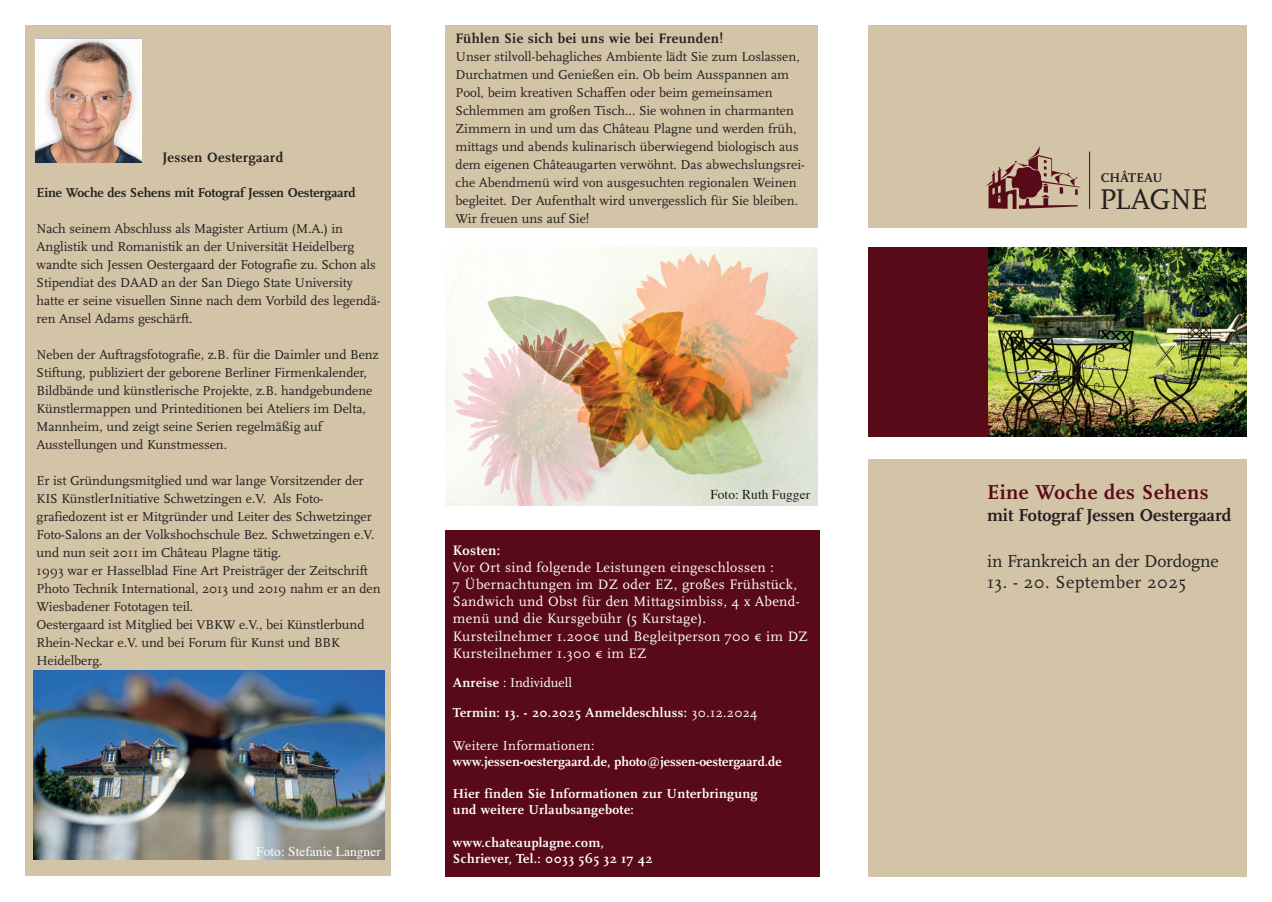
<style>
.page{position:relative;width:1272px;height:902px;background:#fff}
.page>*{position:absolute;margin:0;border:0;box-sizing:border-box;transform-origin:0 0}
.t1{font:29.85px "Scala";letter-spacing:.175em;color:#231f20}
.t2{font:700 21px "Scala";letter-spacing:.025em;color:#590a18}
.t3{font:700 18px "Scala";color:#231f20}
.t4{font:18px "Scala";letter-spacing:-.01em;color:#231f20}
.t5{font:18px "Scala";letter-spacing:.025em;color:#231f20}
.t6{font:14.25px/17.1px "Scala";letter-spacing:.025em;color:#fff}
.t7{font:700 14.25px "Scala";letter-spacing:.025em;color:#231f20}
.t8{font:700 14.25px "Scala";letter-spacing:.025em;color:#fff}
.t9{font:13.5px/18px "Scala";letter-spacing:-.005em;color:#231f20}
.t10{font:700 13.5px/16.2px "Scala";letter-spacing:.025em;color:#fff}
.t11{font:700 13.5px "Scala";color:#fff}
.t12{font:700 13.5px "Scala";letter-spacing:-.005em;color:#231f20}
.t13{font:13.5px "Scala";letter-spacing:.025em;color:#fff}
.t14{font:13.5px "Times";color:#fff}
.t15{font:13.5px "Scala";color:#fff}
.t16{font:13.5px "Times";color:#231f20}
.t17{font:700 13.2px "Scala";letter-spacing:.08em;color:#231f20}
.s1{font-weight:700}
.s2{font-weight:400}
</style>
<div class="page">
<div style="left:867px;top:26px;width:379px;height:202px;background:#d3c4a7"></div>
<div style="left:26px;top:26px;width:365px;height:850px;background:#d3c4a7"></div>
<div style="left:867px;top:459px;width:379px;height:417px;background:#d3c4a7"></div>
<div style="left:867px;top:247px;width:121px;height:189px;background:#590a18"></div>
<div style="left:445px;top:26px;width:372px;height:202px;background:#d3c4a7"></div>
<div style="left:445px;top:530px;width:375px;height:346px;background:#590a18"></div>
<img style="left:36px;top:39px;width:106px;height:123px">
<hr style="left:1089px;top:151px;width:1px;height:58px;background:#231f20">
<img style="left:986px;top:147px;width:93px;height:61px">
<img style="left:445px;top:247px;width:372px;height:258px">
<img style="left:988px;top:247px;width:258px;height:189px">
<img style="left:34px;top:670px;width:350px;height:189px">
<p class="t7" style="left:455px;top:30px;width:269px">Fühlen Sie sich bei uns wie bei Freunden!</p>
<p class="t9" style="left:455px;top:48px;width:351px">Unser stilvoll-behagliches Ambiente lädt Sie zum Loslassen, Durchatmen und Genießen ein. Ob beim Ausspannen am Pool, beim kreativen Schaffen oder beim gemeinsamen Schlemmen am großen Tisch... Sie wohnen in charmanten Zimmern in und um das Château Plagne und werden früh, mittags und abends kulinarisch überwiegend biologisch aus dem eigenen Châteaugarten verwöhnt. Das abwechslungsrei&shy;che Abendmenü wird von ausgesuchten regionalen Weinen begleitet. Der Aufenthalt wird unvergesslich für Sie bleiben.<br>Wir freuen uns auf Sie!</p>
<p class="t7" style="left:162px;top:149px;width:122px">Jessen Oestergaard</p>
<p class="t12" style="left:37px;top:185px;width:321px">Eine Woche des Sehens mit Fotograf Jessen Oestergaard</p>
<p class="t9" style="left:37px;top:220px;width:345px">Nach seinem Abschluss als Magister Artium (M.A.) in Anglistik und Romanistik an der Universität Heidelberg wandte sich Jessen Oestergaard der Fotografie zu. Schon als Stipendiat des DAAD an der San Diego State University hatte er seine visuellen Sinne nach dem Vorbild des legendä&shy;ren Ansel Adams geschärft.</p>
<p class="t9" style="left:37px;top:346px;width:344px">Neben der Auftragsfotografie, z.B. für die Daimler und Benz Stiftung, publiziert der geborene Berliner Firmenkalender, Bildbände und künstlerische Projekte, z.B. handgebundene Künstlermappen und Printeditionen bei Ateliers im Delta, Mannheim, und zeigt seine Serien regelmäßig auf Ausstellungen und Kunstmessen.</p>
<p class="t9" style="left:37px;top:472px;width:345px">Er ist Gründungsmitglied und war lange Vorsitzender der KIS KünstlerInitiative Schwetzingen e.V. Als Foto&shy;grafiedozent ist er Mitgründer und Leiter des Schwetzinger Foto-Salons an der Volkshochschule Bez. Schwetzingen e.V. und nun seit 2011 im Château Plagne tätig.<br>1993 war er Hasselblad Fine Art Preisträger der Zeitschrift Photo Technik International, 2013 und 2019 nahm er an den Wiesbadener Fototagen teil.<br>Oestergaard ist Mitglied bei VBKW e.V., bei Künstlerbund Rhein-Neckar e.V. und bei Forum für Kunst und BBK Heidelberg.</p>
<h2 class="t2" style="left:987px;top:480px;width:223px">Eine Woche des Sehens</h2>
<p class="t17" style="left:1100px;top:170px;width:60px">ChÂteau</p>
<h1 class="t1" style="left:1099px;top:183px;width:106px">Plagne</h1>
<p class="t16" style="left:710px;top:482px;width:101px">Foto: Ruth Fugger</p>
<h3 class="t3" style="left:987px;top:505px;width:246px">mit Fotograf Jessen Oestergaard</h3>
<h3 class="t4" style="left:987px;top:551px;width:233px">in Frankreich an der Dordogne</h3>
<h3 class="t5" style="left:987px;top:572px;width:201px">13. - 20. September 2025</h3>
<p class="t8" style="left:453px;top:542px;width:49px">Kosten:</p>
<p class="t6" style="left:453px;top:559px;width:357px">Vor Ort sind folgende Leistungen eingeschlossen :<br>7 Übernachtungen im DZ oder EZ, großes Frühstück, Sandwich und Obst für den Mittagsimbiss, 4 x Abend&shy;menü und die Kursgebühr (5 Kurstage).<br>Kursteilnehmer 1.200¤ und Begleitperson 700 ¤ im DZ Kursteilnehmer 1.300 ¤ im EZ</p>
<p class="t15" style="left:453px;top:675px;width:121px"><span class="s1">Anreise</span> : Individuell</p>
<p class="t10" style="left:453px;top:704px;width:306px">Termin: 13. - 20.2025 Anmeldeschluss: <span class="s2">30.12.2024</span></p>
<p class="t13" style="left:453px;top:737px;width:143px">Weitere Informationen:</p>
<p class="t11" style="left:453px;top:753px;width:330px">www.jessen-oestergaard.de, photo@jessen-oestergaard.de</p>
<p class="t10" style="left:453px;top:785px;width:306px">Hier finden Sie Informationen zur Unterbringung und weitere Urlaubsangebote:</p>
<p class="t10" style="left:453px;top:834px;width:201px">www.chateauplagne.com,<br>Schriever, Tel.: 0033 565 32 17 42</p>
<p class="t14" style="left:256px;top:838px;width:126px">Foto: Stefanie Langner</p>
</div>
